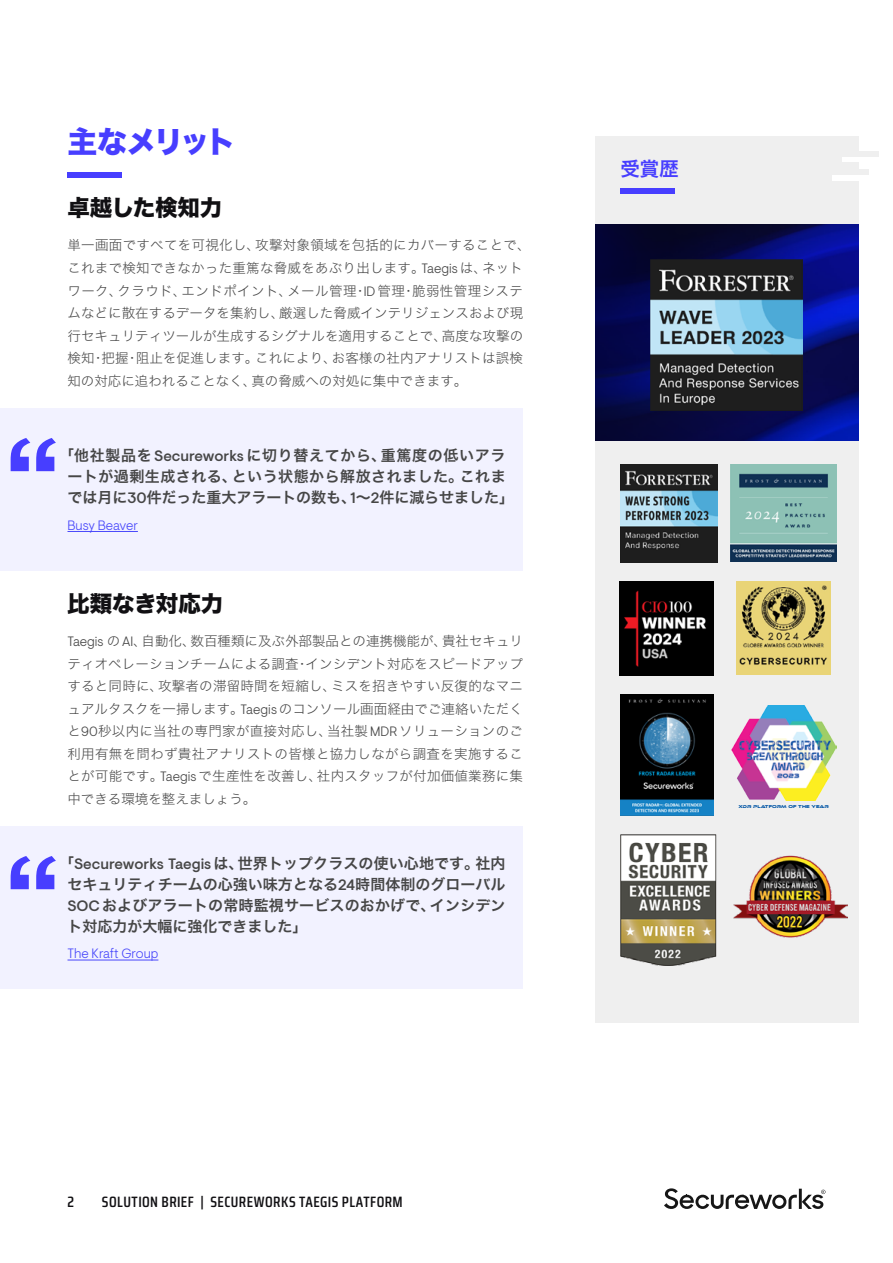
<style>
.page{position:relative;width:893px;height:1263px;background:#fff}
.page>*{position:absolute;margin:0;border:0;box-sizing:border-box;transform-origin:0 0}
.Body_-_Headlines{font:30px "Hira Kaku Std W8";letter-spacing:-.105em;color:#473eff}
.Body_-_Headlines-2{font:22.5px "Hira Kaku Std W8";letter-spacing:-.005em;color:#111013}
.Sidebar_Header{font:19.5px "Hira Kaku Std W6";color:#473eff}
.Quote_-_Quotation__on_white{font:15px/21px "Hira Kaku Std W6";letter-spacing:.01em;color:#464646;text-align:justify}
.Quote_-_Quotation__on_white-2{font:15px/21px "Hira Kaku Std W6";letter-spacing:.035em;color:#464646;text-align:center}
.t1{font:600 15px "Saira Condensed";letter-spacing:.03em;color:#111013}
.Body_-_Copy{font:13.5px/22.5px "Hira Kaku Std W2";letter-spacing:.015em;color:#464646}
.Quote_-_Quotation__on_white-3{font:300 13.5px "Visuelt Pro";color:#4948fb}
.t2{font:4.35px "Ethnocentric Rg";color:#0054a4}
.s1{font-family:"Visuelt Pro";font-weight:300}
.s2{font-family:"Visuelt Pro";font-weight:500}
</style>
<div class="page">
<svg style="left:664px;top:1188px;width:161px;height:21px"></svg>
<div style="left:595px;top:136px;width:263px;height:887px;background:#efefef"></div>
<img style="left:595px;top:225px;width:263px;height:216px">
<img style="left:651px;top:260px;width:152px;height:151px">
<div style="left:620px;top:188px;width:54px;height:6px;background:#473eff"></div>
<img style="left:731px;top:464px;width:106px;height:98px">
<img style="left:620px;top:694px;width:93px;height:122px">
<div style="left:832px;top:175px;width:43px;height:5px;background:#fff"></div>
<div style="left:842px;top:156px;width:44px;height:6px;background:#fff"></div>
<div style="left:835px;top:151px;width:44px;height:5px;background:#efefef"></div>
<div style="left:825px;top:170px;width:43px;height:5px;background:#efefef"></div>
<img style="left:620px;top:835px;width:97px;height:130px">
<img style="left:734px;top:855px;width:114px;height:83px">
<img style="left:731px;top:705px;width:105px;height:96px">
<img style="left:620px;top:464px;width:97px;height:98px">
<img style="left:620px;top:581px;width:94px;height:94px">
<img style="left:737px;top:581px;width:93px;height:94px">
<div style="left:67px;top:172px;width:54px;height:5px;background:#473eff"></div>
<div style="left:0;top:408px;width:523px;height:162px;background:#f2f2ff"></div>
<hr style="left:68px;top:531px;width:70px;height:1px;background:#4948fb">
<svg style="left:11px;top:438px;width:45px;height:33px"></svg>
<div style="left:0;top:826px;width:523px;height:162px;background:#f2f2ff"></div>
<hr style="left:68px;top:960px;width:90px;height:1px;background:#4948fb">
<svg style="left:11px;top:856px;width:45px;height:33px"></svg>
<p class="Body_-_Headlines" style="left:67px;top:126px;width:170px">主なメリット</p>
<p class="Body_-_Headlines-2" style="left:67px;top:195px;width:156px">卓越した検知力</p>
<p class="Body_-_Copy" style="left:67px;top:234px;width:465px">単一画面ですべてを可視化し、攻撃対象領域を包括的にカバーすることで、これまで検知できなかった重篤な脅威をあぶり出します。<span class="s1">Taegis</span>は、ネットワーク、クラウド、エンドポイント、メール管理・<span class="s1">ID</span>管理・脆弱性管理システムなどに散在するデータを集約し、厳選した脅威インテリジェンスおよび現行セキュリティツールが生成するシグナルを適用することで、高度な攻撃の検知・把握・阻止を促進します。これにより、お客様の社内アナリストは誤検知の対応に追われることなく、真の脅威への対処に集中できます。</p>
<p class="Quote_-_Quotation__on_white-2" style="left:59px;top:445px;width:456px">「他社製品を<span class="s2">Secureworks</span>に切り替えてから、重篤度の低いアラートが過剰生成される、という状態から解放されました。これまでは月に<span class="s2">30</span>件だった重大アラートの数も、<span class="s2">1</span>～<span class="s2">2</span>件に減らせました」</p>
<p class="Quote_-_Quotation__on_white-3" style="left:68px;top:517px;width:72px">Busy Beaver</p>
<p class="Body_-_Headlines-2" style="left:67px;top:591px;width:157px">比類なき対応力</p>
<p class="Body_-_Copy" style="left:67px;top:629px;width:457px;text-align:justify"><span class="s1">Taegis</span> の<span class="s1">AI</span>、自動化、数百種類に及ぶ外部製品との連携機能が、貴社セキュリティオペレーションチームによる調査・インシデント対応をスピードアップすると同時に、攻撃者の滞留時間を短縮し、ミスを招きやすい反復的なマニュアルタスクを一掃します。<span class="s1">Taegis</span>のコンソール画面経由でご連絡いただくと<span class="s1">90</span>秒以内に当社の専門家が直接対応し、当社製<span class="s1">MDR</span>ソリューションのご利用有無を問わず貴社アナリストの皆様と協力しながら調査を実施することが可能です。<span class="s1">Taegis</span>で生産性を改善し、社内スタッフが付加価値業務に集中できる環境を整えましょう。</p>
<p class="Quote_-_Quotation__on_white" style="left:68px;top:853px;width:440px;text-indent:-8px">「<span class="s2">Secureworks Taegis</span>は、世界トップクラスの使い心地です。社内セキュリティチームの心強い味方となる<span class="s2">24</span>時間体制のグローバル<span class="s2">SOC</span>およびアラートの常時監視サービスのおかげで、インシデント対応力が大幅に強化できました」</p>
<p class="Quote_-_Quotation__on_white-3" style="left:68px;top:945px;width:92px">The Kraft Group</p>
<p class="t1" style="left:68px;top:1189px;width:8px">2</p>
<p class="t1" style="left:102px;top:1189px;width:302px">SOLUTION BRIEF | SECUREWORKS TAEGIS PLATFORM</p>
<p class="Sidebar_Header" style="left:620px;top:154px;width:60px">受賞歴</p>
<p class="t2" style="left:738px;top:804px;width:92px">XDR PLATFORM OF THE YEAR</p>
</div>
